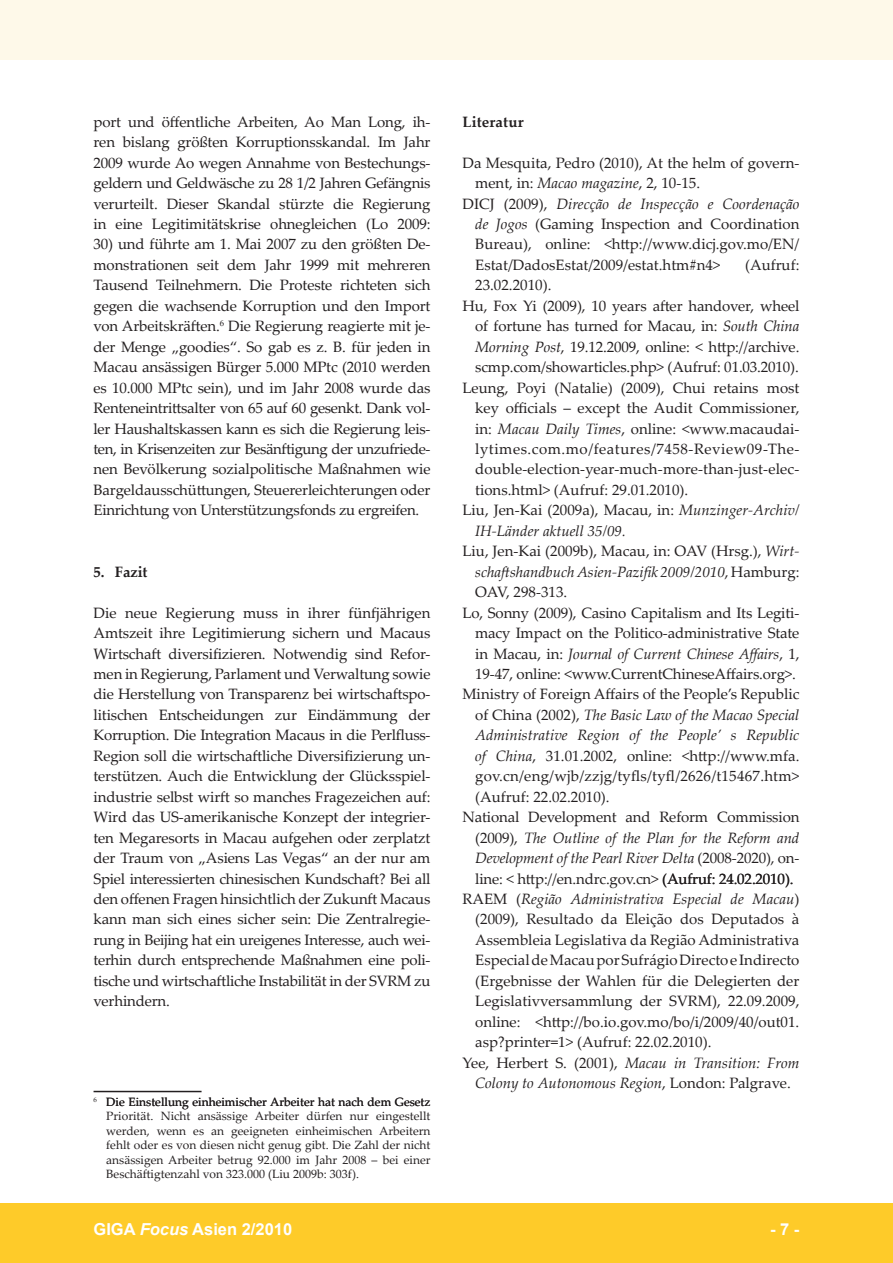
<style>
.page{position:relative;width:893px;height:1263px;background:#fff}
.page>*{position:absolute;margin:0;border:0;box-sizing:border-box;transform-origin:0 0}
.t1{font:700 16.5px "Arial";color:#fff}
.foc__text_literatur{font:15px/20.4px "Palatino Linotype";color:#231f20;text-align:justify}
.foc__text_fussnoten{font:15px/20.4px "Palatino Linotype";letter-spacing:-.01em;color:#231f20;text-align:justify}
.foc__text_1__absatz{font:15px/20.4px "Palatino Linotype";letter-spacing:-.02em;color:#231f20;text-align:justify}
.foc__text_literatur-2{font:italic 15px/20.4px "Palatino Linotype";color:#231f20}
.foc__text_ueberschri{font:700 15px "Palatino Linotype";letter-spacing:.01em;color:#231f20}
.foc__text_fussnoten-2{font:12px/14.4px "Palatino Linotype";color:#231f20;text-align:justify}
.s1{font-style:italic}
.s2{font-style:normal}
</style>
<div class="page">
<div style="left:0;top:1203px;width:893px;height:60px;background:#fecb29"></div>
<div style="left:0;top:0;width:893px;height:60px;background:#fef9e9"></div>
<hr style="left:94px;top:1091px;width:108px;height:1px;background:#231f20">
<p class="foc__text_fussnoten" style="left:94px;top:111px;width:338px">port und öffentliche Arbeiten, Ao Man Long, ih&shy;ren bislang größten Korruptionsskandal. Im Jahr 2009 wurde Ao wegen Annahme von Be-stech-ungs&shy;geldern und Geldwäsche zu 28 1/2 Jah-ren Ge-fäng-nis verurteilt. Dieser Skandal stürz-te die Regie-rung in eine Legitimitätskrise ohne-glei-chen (Lo 2009:</p>
<p class="foc__text_fussnoten" style="left:94px;top:234px;width:338px">30) und führte am 1. Mai 2007 zu den größten De&shy;mon-strationen seit dem Jahr 1999 mit mehreren Tausend Teilnehmern. Die Pro-tes-te richteten sich gegen die wachsende Kor-rup-tion und den Import von Ar-beitskräften. Die Re-gie-rung reagierte mit je&shy;der Menge „goodies“. So gab es z. B. für jeden in Macau an-sässigen Bür-ger 5.000 MPtc (2010 werden es 10.000 MPtc sein), und im Jahr 2008 wurde das Ren-ten-ein-trittsalter von 65 auf 60 gesenkt. Dank vol&shy;ler Haus-halts-kassen kann es sich die Regierung leis&shy;ten, in Krisenzeiten zur Besänftigung der un-zufrie- de&shy;nen Bevölkerung sozialpolitische Maß-nah-men wie Bar-geld-aus-schüt-tungen, Steuer-erleich-terungen oder Ein-richtung von Unter-stützungs-fonds zu er-greifen.</p>
<p class="foc__text_ueberschri" style="left:94px;top:561px;width:56px">5. Fazit</p>
<p class="foc__text_1__absatz" style="left:94px;top:602px;width:339px">Die neue Regierung muss in ihrer fünfjährigen Amts-zeit ihre Legitimierung sichern und Macaus Wirt-schaft diversifizieren. Notwendig sind Re-for&shy;men in Regierung, Parlament und Ver-waltung sowie die Herstellung von Transparenz bei wirtschaftspo&shy;litischen Entscheidungen zur Ein-dämmung der Kor-ruption. Die Integration Macaus in die Perl-fluss-Region soll die wirtschaftliche Diversifizierung un&shy;ter-stützen. Auch die Entwicklung der Glücks-spiel&shy;industrie selbst wirft so manches Fragezeichen auf:<br>Wird das US-amerikanische Konzept der integrier&shy;ten Megaresorts in Macau aufgehen oder zerplatzt der Traum von „Asiens Las Vegas“ an der nur am Spiel interessierten chinesischen Kundschaft? Bei all den offenen Fragen hinsichtlich der Zukunft Macaus kann man sich eines sicher sein: Die Zentralregie&shy;rung in Beijing hat ein ureigenes Interesse, auch wei&shy;terhin durch entsprechende Maßnahmen eine poli&shy;tische und wirt-schaftliche Instabilität in der SVRM zu ver-hin-dern.</p>
<p class="foc__text_fussnoten-2" style="left:106px;top:1094px;width:326px">Die Einstellung einheimischer Arbeiter hat nach dem Gesetz Priorität. Nicht ansässige Arbeiter dürfen nur eingestellt werden, wenn es an geeigneten einheimischen Arbeitern fehlt oder es von diesen nicht genug gibt. Die Zahl der nicht ansässigen Arbeiter betrug 92.000 im Jahr 2008 – bei einer Beschäftigtenzahl von 323.000 (Liu 2009b: 303f).</p>
<p class="foc__text_ueberschri" style="left:462px;top:111px;width:63px">Literatur</p>
<p class="foc__text_literatur" style="left:475px;top:152px;width:326px;text-indent:-13px">Da Mesquita, Pedro (2010), At the helm of govern&shy;ment, in: <span class="s1">Macao magazine</span>, 2, 10-15.</p>
<p class="foc__text_literatur" style="left:475px;top:193px;width:326px;text-indent:-13px">DICJ (2009), <span class="s1">Direcção de Inspecção e Coordenação de Jogos</span> (Gaming Inspection and Coordination Bu-reau), online: &lt;http://www.dicj.gov.mo/EN/ Estat/DadosEstat/2009/estat.htm#n4&gt;</p>
<p class="foc__text_literatur" style="left:745px;top:254px;width:56px">(Aufruf:</p>
<p class="foc__text_literatur" style="left:475px;top:274px;width:78px">23.02.2010).</p>
<p class="foc__text_literatur" style="left:475px;top:295px;width:326px;text-indent:-13px">Hu, Fox Yi (2009), 10 years after handover, wheel of fortune has turned for Macau, in: <span class="s1">South China Morning Post</span>, 19 .12.2009, online: &lt; http://archive. scmp.com/showarticles.php&gt; (Aufruf: 01.03.2010).</p>
<p class="foc__text_literatur" style="left:475px;top:377px;width:326px;text-indent:-13px">Leung, Poyi (Natalie) (2009), Chui retains most key officials – except the Audit Commissioner, in: <span class="s1">Macau Daily Times</span>, online: &lt;www.macaudai&shy;lytimes.com.mo/features/7458-Review09-The&shy;double-election-year-much-more-than-just-elec&shy;tions.html&gt; (Aufruf: 29.01.2010).</p>
<p class="foc__text_literatur-2" style="left:475px;top:499px;width:326px;text-indent:-13px"><span class="s2">Liu, Jen-Kai (2009a), Macau, in:</span> Munzinger-Archiv/<br>IH-Länder aktuell 35/09.</p>
<p class="foc__text_literatur" style="left:475px;top:540px;width:326px;text-indent:-13px">Liu, Jen-Kai (2009b), Macau, in: OAV (Hrsg.), <span class="s1">Wirt&shy;schaftshandbuch Asien-Pazifik 2009/2010</span>, Hamburg:<br>OAV, 298-313.</p>
<p class="foc__text_literatur" style="left:475px;top:602px;width:326px;text-indent:-13px">Lo, Sonny (2009), Casino Capitalism and Its Legi-ti&shy;macy Impact on the Politico-administrative State in Macau, in: <span class="s1">Journal of Current Chinese Affairs</span>, 1, 19-47, online: &lt;www.CurrentChineseAffairs.org&gt;.</p>
<p class="foc__text_literatur" style="left:475px;top:684px;width:326px;text-indent:-13px">Ministry of Foreign Affairs of the People’s Republic of China (2002), <span class="s1">The Basic Law of the Macao Special Administrative Region of the People’ s Republic of China</span>, 31.01.2002, online: &lt;http://www.mfa. gov.cn/eng/wjb/zzjg/tyfls/tyfl/2626/t15467.htm&gt; (Aufruf: 22.02.2010).</p>
<p class="foc__text_literatur" style="left:475px;top:806px;width:326px;text-indent:-13px">National Development and Reform Commission (2009), <span class="s1">The Outline of the Plan for the Reform and Development of the Pearl River Delta</span> (2008-2020), on&shy;line: &lt; http://en.ndrc.gov.cn&gt; (Aufruf: 24.02.2010).</p>
<p class="foc__text_literatur" style="left:475px;top:888px;width:326px;text-indent:-13px">RAEM (<span class="s1">Região Administrativa Especial de Macau</span>) (2009), Resultado da Eleição dos Deputados à Assembleia Legislativa da Região Administrativa Especial de Macau por Sufrágio Directo e Indirecto (Ergebnisse der Wahlen für die Delegierten der Legislativversammlung der SVRM), 22.09.2009, online: &lt;http://bo.io.gov.mo/bo/i/2009/40/out01. asp?printer=1&gt; (Aufruf: 22.02.2010).</p>
<p class="foc__text_literatur-2" style="left:462px;top:1052px;width:338px;text-align:center"><span class="s2">Yee, Herbert S. (2001),</span> Macau in Transition: From<br>Colony to Autonomous Region<span class="s2">, London: Palgrave.</span></p>
<p class="t1" style="left:94px;top:1218px;width:200px">GIGA <span class="s1">Focus</span> Asien 2/2010</p>
<p class="t1" style="left:770px;top:1218px;width:31px">- -</p>
</div>
